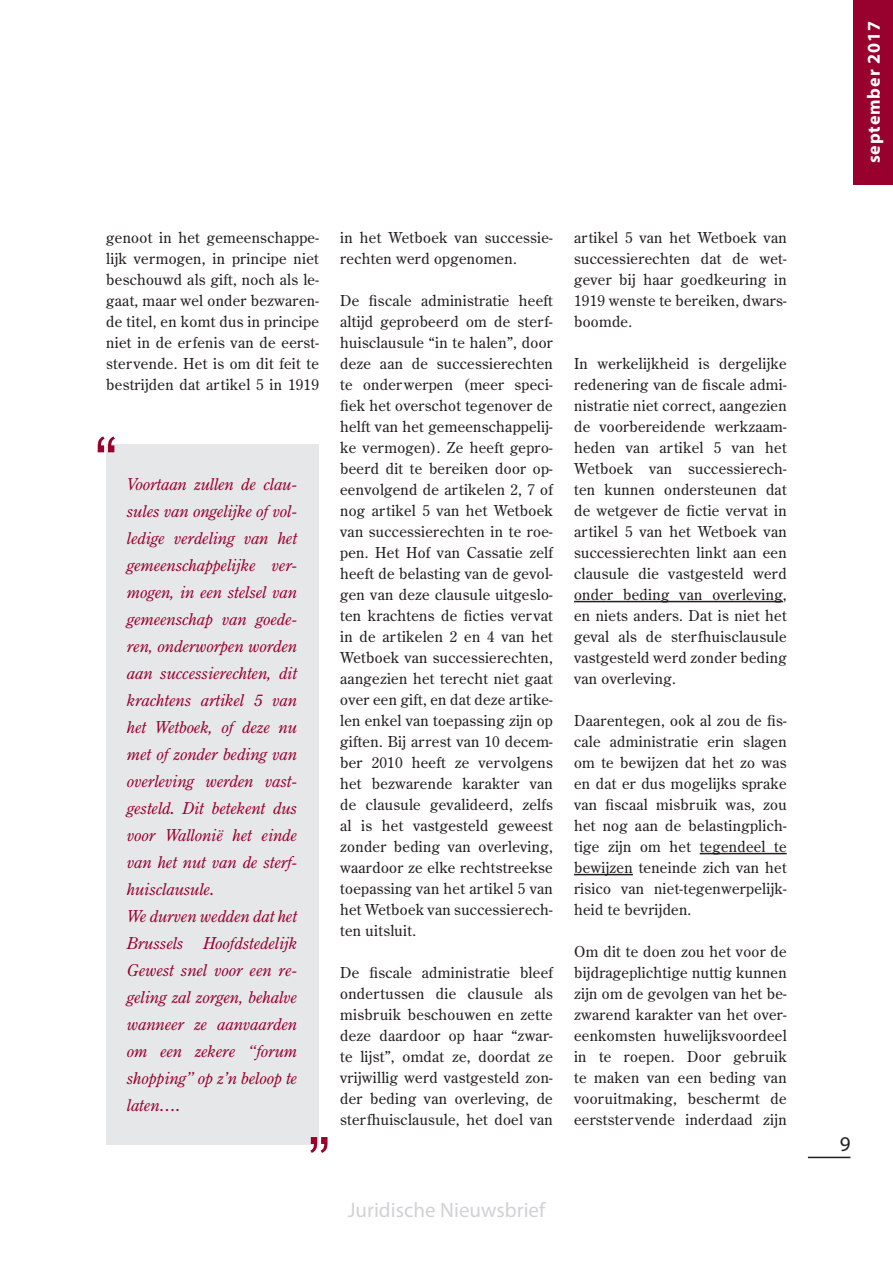
<style>
.page{position:relative;width:893px;height:1263px;background:#fff}
.page>*{position:absolute;margin:0;border:0;box-sizing:border-box;transform-origin:0 0}
.t1{font:21px "Myriad Pro";color:#d1d2d4}
.t2{font:21px "Myriad Pro";color:#231f20}
.t3{font:700 18px "Myriad Pro";letter-spacing:.05em;color:#fff}
.t4{font:italic 16.5px/27px "Century Oldstyle BT";color:#98012d}
.t5{font:15px/21px "Century Old Style";letter-spacing:.02em;color:#231f20;text-align:justify}
</style>
<div class="page">
<hr style="left:808px;top:1157px;width:42px;height:1px;background:#231f20">
<div style="left:854px;top:0;width:39px;height:185px;background:#98012d"></div>
<hr style="left:574px;top:601px;width:209px;height:1px;background:#231f20">
<hr style="left:700px;top:853px;width:87px;height:1px;background:#231f20">
<hr style="left:574px;top:874px;width:59px;height:1px;background:#231f20">
<div style="left:106px;top:444px;width:213px;height:701px;background:#e6e7e9"></div>
<svg style="left:98px;top:436px;width:17px;height:16px"></svg>
<svg style="left:310px;top:1137px;width:18px;height:16px"></svg>
<p class="t5" style="left:106px;top:227px;width:214px">genoot in het gemeenschappe&shy;lijk vermogen, in principe niet beschouwd als gift, noch als le&shy;gaat, maar wel onder bezwaren&shy;de titel, en komt dus in principe niet in de erfenis van de eerst&shy;stervende. Het is om dit feit te bestrijden dat artikel 5 in 1919</p>
<p class="t5" style="left:340px;top:227px;width:214px">in het Wetboek van successie&shy;rechten werd opgenomen.</p>
<p class="t5" style="left:340px;top:290px;width:214px">De fiscale administratie heeft altijd geprobeerd om de sterf&shy;huisclausule “in te halen”, door deze aan de successierechten te onderwerpen (meer speci&shy;fiek het overschot tegenover de helft van het gemeenschappelij&shy;ke vermogen). Ze heeft gepro&shy;beerd dit te bereiken door op&shy;eenvolgend de artikelen 2, 7 of nog artikel 5 van het Wetboek van successierechten in te roe&shy;pen. Het Hof van Cassatie zelf heeft de belasting van de gevol&shy;gen van deze clausule uitgeslo&shy;ten krachtens de ficties vervat in de artikelen 2 en 4 van het Wetboek van successierechten, aangezien het terecht niet gaat over een gift, en dat deze artike&shy;len enkel van toepassing zijn op giften. Bij arrest van 10 decem&shy;ber 2010 heeft ze vervolgens het bezwarende karakter van de clausule gevalideerd, zelfs al is het vastgesteld geweest zonder beding van overleving, waardoor ze elke rechtstreekse toepassing van het artikel 5 van het Wetboek van successierech&shy;ten uitsluit.</p>
<p class="t5" style="left:340px;top:962px;width:214px">De fiscale administratie bleef ondertussen die clausule als misbruik beschouwen en zette deze daardoor op haar “zwar&shy;te lijst”, omdat ze, doordat ze vrijwillig werd vastgesteld zon&shy;der beding van overleving, de sterfhuisclausule, het doel van</p>
<p class="t4" style="left:128px;top:471px;width:172px">Voortaan zullen de clau&shy;sules van ongelijke of vol&shy;ledige verdeling van het gemeenschappelijke ver&shy;mogen, in een stelsel van gemeenschap van goede&shy;ren, onderworpen worden aan successierechten, dit krachtens artikel 5 van het Wetboek, of deze nu met of zonder beding van overleving werden vast&shy;gesteld. Dit betekent dus voor Wallonië het einde van het nut van de sterf&shy;huisclausule.<br>We durven wedden dat het<br>Brussels Hoofdstedelijk<br>Gewest snel voor een re&shy;geling zal zorgen, behalve wanneer ze aanvaarden om een zekere “forum shopping” op z’n beloop te laten….</p>
<p class="t5" style="left:574px;top:227px;width:214px">artikel 5 van het Wetboek van successierechten dat de wet&shy;gever bij haar goedkeuring in 1919 wenste te bereiken, dwars&shy;boomde.</p>
<p class="t5" style="left:574px;top:353px;width:214px">In werkelijkheid is dergelijke redenering van de fiscale admi&shy;nistratie niet correct, aangezien de voorbereidende werkzaam&shy;heden van artikel 5 van het Wetboek van successierech&shy;ten kunnen ondersteunen dat de wetgever de fictie vervat in artikel 5 van het Wetboek van successierechten linkt aan een clausule die vastgesteld werd onder beding van overleving, en niets anders. Dat is niet het geval als de sterfhuisclausule vastgesteld werd zonder beding van overleving.</p>
<p class="t5" style="left:574px;top:710px;width:214px">Daarentegen, ook al zou de fis&shy;cale administratie erin slagen om te bewijzen dat het zo was en dat er dus mogelijks sprake van fiscaal misbruik was, zou het nog aan de belastingplich&shy;tige zijn om het tegendeel te bewijzen teneinde zich van het risico van niet-tegenwerpelijk&shy;heid te bevrijden.</p>
<p class="t5" style="left:574px;top:941px;width:214px">Om dit te doen zou het voor de bijdrageplichtige nuttig kunnen zijn om de gevolgen van het be&shy;zwarend karakter van het over&shy;eenkomsten huwelijksvoordeel in te roepen. Door gebruik te maken van een beding van vooruitmaking, beschermt de eerststervende inderdaad zijn</p>
<h1 class="t1" style="left:348px;top:1198px;width:199px">Juridische Nieuwsbrief</h1>
<p class="t3" style="left:864px;top:163px;width:143px;rotate:-90deg">september 2017</p>
<h1 class="t2" style="left:840px;top:1133px;width:12px">9</h1>
</div>
